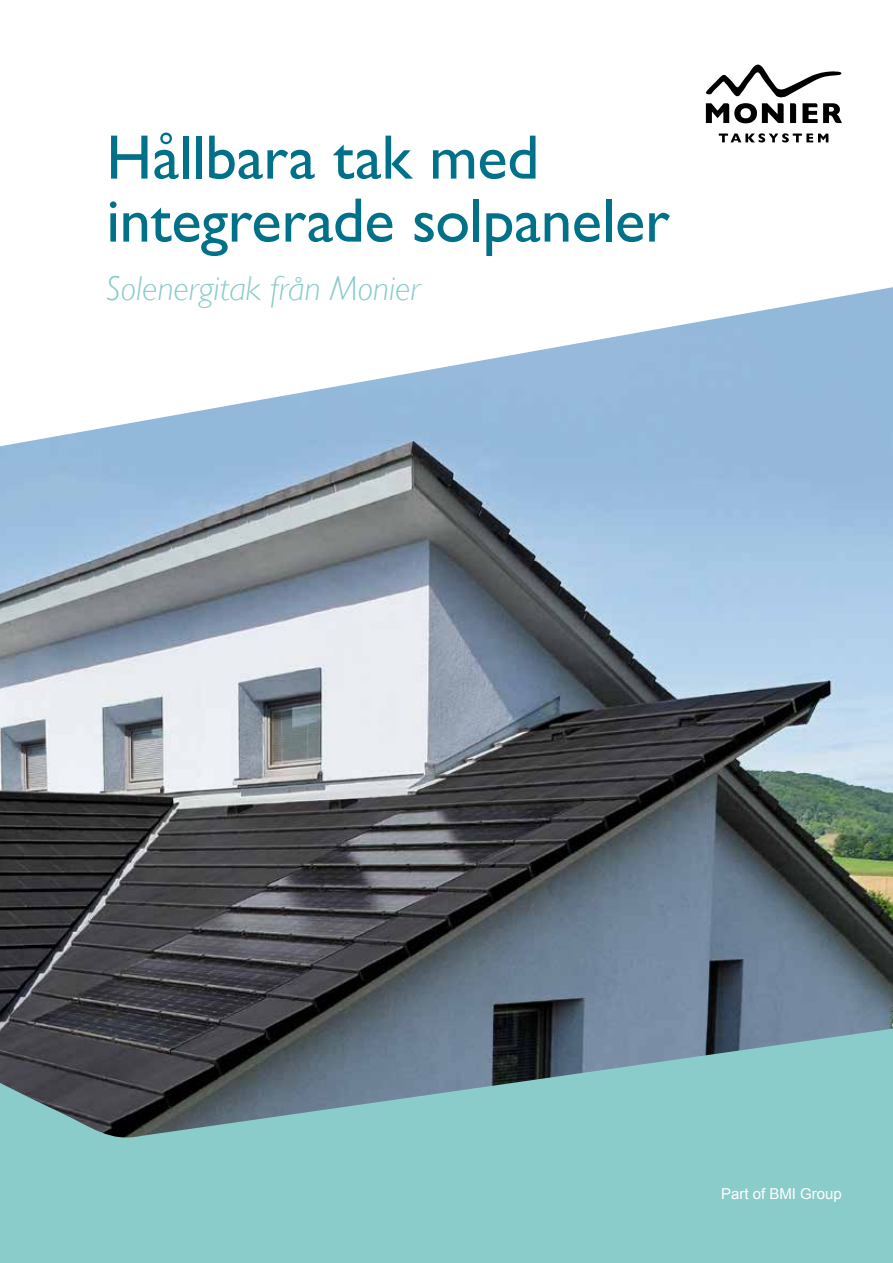
<style>
.page{position:relative;width:893px;height:1263px;background:#fff}
.page>*{position:absolute;margin:0;border:0;box-sizing:border-box;transform-origin:0 0}
.t1{font:63px/63px "Gill Sans";letter-spacing:-.005em;color:#007188}
.t2{font:italic 34.5px "Gill Sans Light WGL";color:#89ccca}
.t3{font:15px "Arial";color:#fff}
</style>
<div class="page">
<img style="left:0;top:446px;width:893px;height:579px">
<svg style="left:2px;top:72px;width:891px;height:374px"></svg>
<svg style="left:0;top:1025px;width:893px;height:238px;background:#79adaf"></svg>
<svg style="left:790px;top:103px;width:6px;height:20px"></svg>
<svg style="left:706px;top:103px;width:78px;height:20px"></svg>
<svg style="left:802px;top:103px;width:40px;height:20px"></svg>
<svg style="left:706px;top:64px;width:135px;height:33px"></svg>
<svg style="left:719px;top:133px;width:109px;height:9px"></svg>
<p class="t1" style="left:106px;top:127px;width:565px">Hållbara tak med integrerade solpaneler</p>
<p class="t2" style="left:106px;top:265px;width:315px">Solenergitak från Monier</p>
<p class="t3" style="left:721px;top:1183px;width:122px">Part of BMI Group</p>
</div>
